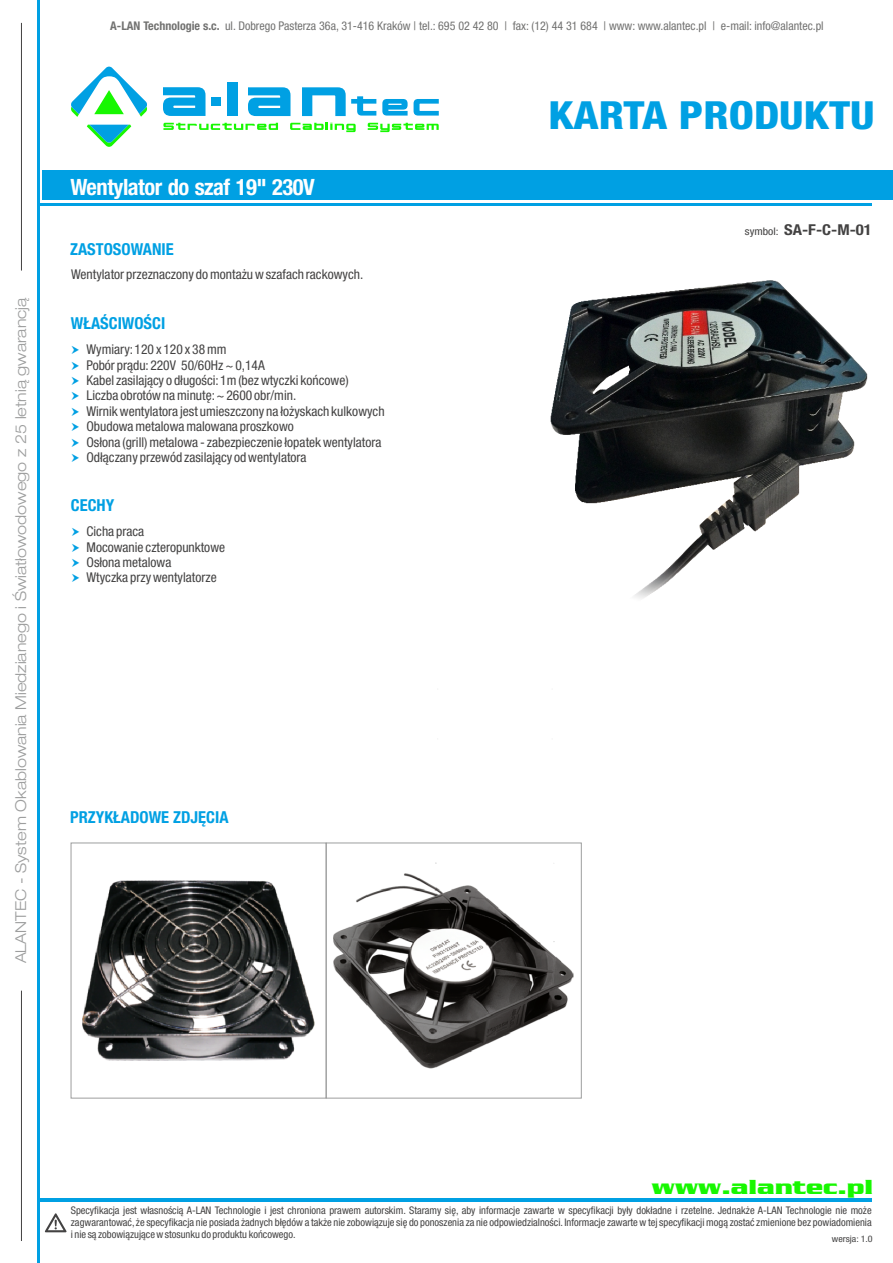
<style>
.page{position:relative;width:893px;height:1263px;background:#fff}
.page>*{position:absolute;margin:0;border:0;box-sizing:border-box;transform-origin:0 0}
.t1{font:800 condensed 38.85px "Helvetica Neue LT Pro";color:#00a0e3;scale:1.14 1}
.t2{font:700 condensed 22.5px "Helvetica Neue LT Pro";letter-spacing:-.02em;color:#fefefe}
.t3{font:700 21px "Serpentine";color:#17f700;scale:1.14 1}
.t4{font:700 condensed 16.5px "Helvetica Neue LT Pro";color:#00a0e3}
.t5{font:300 expanded 15px "Helvetica Neue LT Pro";color:#9d9e9e}
.t6{font:700 condensed 15px "Helvetica Neue LT Pro";color:#434242;scale:1.11 1}
.t7{font:condensed 13.5px/15.5px "Helvetica Neue LT Pro";color:#434242}
.t8{font:condensed 12px "Helvetica Neue LT Pro";color:#727271}
.t9{font:condensed 10.5px/12px "Helvetica Neue LT Pro";color:#434242;text-align:justify}
.t10{font:condensed 9px "Helvetica Neue LT Pro";color:#434242;scale:1.11 1}
.s1{font-weight:700}
.s2{font-weight:400;font-size:10.5px}
</style>
<div class="page">
<img style="left:550px;top:280px;width:318px;height:319px">
<img style="left:82px;top:880px;width:233px;height:181px">
<img style="left:334px;top:873px;width:239px;height:195px">
<div style="left:326px;top:842px;width:256px;height:256px;border:1px solid #9d9e9e"></div>
<div style="left:71px;top:842px;width:256px;height:256px;border:1px solid #9d9e9e"></div>
<div style="left:43px;top:170px;width:850px;height:30px;background:#00a0e3"></div>
<hr style="left:40px;top:1198px;width:832px;height:4px;background:#00a0e3">
<hr style="left:40px;top:203px;width:832px;height:3px;background:#00a0e3">
<svg style="left:71px;top:66px;width:76px;height:81px"></svg>
<svg style="left:163px;top:123px;width:115px;height:7px"></svg>
<svg style="left:290px;top:123px;width:66px;height:9px"></svg>
<svg style="left:368px;top:123px;width:71px;height:9px"></svg>
<svg style="left:163px;top:87px;width:43px;height:29px"></svg>
<div style="left:212px;top:97px;width:9px;height:9px;background:#00a0e3"></div>
<div style="left:227px;top:83px;width:11px;height:33px;background:#00a0e3"></div>
<svg style="left:248px;top:87px;width:42px;height:29px"></svg>
<svg style="left:302px;top:87px;width:74px;height:29px"></svg>
<svg style="left:382px;top:99px;width:26px;height:17px"></svg>
<svg style="left:414px;top:99px;width:25px;height:17px"></svg>
<svg style="left:45px;top:1213px;width:22px;height:19px"></svg>
<hr style="left:38px;top:0;width:2px;height:1263px;background:#00a0e3">
<hr style="left:21px;top:991px;width:1px;height:250px;background:#434242">
<hr style="left:21px;top:23px;width:1px;height:248px;background:#434242">
<p class="t5" style="left:16px;top:963px;width:667px;rotate:-90deg">ALANTEC - System Okablowania Miedzianego i Światłowodowego z 25 letnią gwarancją</p>
<p class="t8" style="left:110px;top:22px;width:715px"><span class="s1">A-LAN Technologie s.c.</span> ul. Dobrego Pasterza 36a, 31-416 Kraków | tel.: 695 02 42 80 | fax: (12) 44 31 684 | www: www.alantec.pl | e-mail: info@alantec.pl</p>
<h2 class="t2" style="left:70px;top:179px;width:246px">Wentylator do szaf 19" 230V</h2>
<p class="t4" style="left:70px;top:243px;width:105px">ZASTOSOWANIE</p>
<p class="t7" style="left:71px;top:269px;width:294px">Wentylator przeznaczony do montażu w szafach rackowych.</p>
<p class="t4" style="left:71px;top:318px;width:96px">WŁAŚCIWOŚCI</p>
<p class="t7" style="left:86px;top:343px;width:300px">Wymiary:120 x 120 x 38 mm<br>Pobór prądu:220V 50/60Hz ~ 0,14A<br>Kabel zasilający o długości:1m (bez wtyczki końcowe)<br>Liczba obrotów na minutę:~ 2600 obr/min.<br>Wirnik wentylatora jest umieszczony na łożyskach kulkowych Obudowa metalowa malowana proszkowo<br>Osłona (grill) metalowa - zabezpieczenie łopatek wentylatora Odłączany przewód zasilający od wentylatora</p>
<p class="t4" style="left:71px;top:500px;width:45px">CECHY</p>
<p class="t7" style="left:87px;top:525px;width:140px">Cicha praca<br>Mocowanie czteropunktowe<br>Osłona metalowa<br>Wtyczka przy wentylatorze</p>
<p class="t4" style="left:70px;top:811px;width:160px">PRZYKŁADOWE ZDJĘCIA</p>
<h1 class="t1" style="left:548px;top:101px;width:288px">KARTA PRODUKTU</h1>
<p class="t6" style="left:745px;top:224px;width:116px"><span class="s2">symbol:</span> SA-F-C-M-01</p>
<h3 class="t3" style="left:652px;top:1175px;width:196px">www.alantec.pl</h3>
<p class="t9" style="left:71px;top:1206px;width:802px">Specyfikacja jest własnością A-LAN Technologie i jest chroniona prawem autorskim. Staramy się, aby informacje zawarte w specyfikacji były dokładne i rzetelne. Jednakże A-LAN Technologie nie może zagwarantować,że specyfikacja nie posiada żadnych błędów a także nie zobowiązuje się do ponoszenia za nie odpowiedzialności. Informacje zawarte w tej specyfikacji mogą zostać zmienione bez powiadomienia i nie są zobowiązujące w stosunku do produktu końcowego.</p>
<p class="t10" style="left:832px;top:1235px;width:38px">wersja: 1.0</p>
</div>
